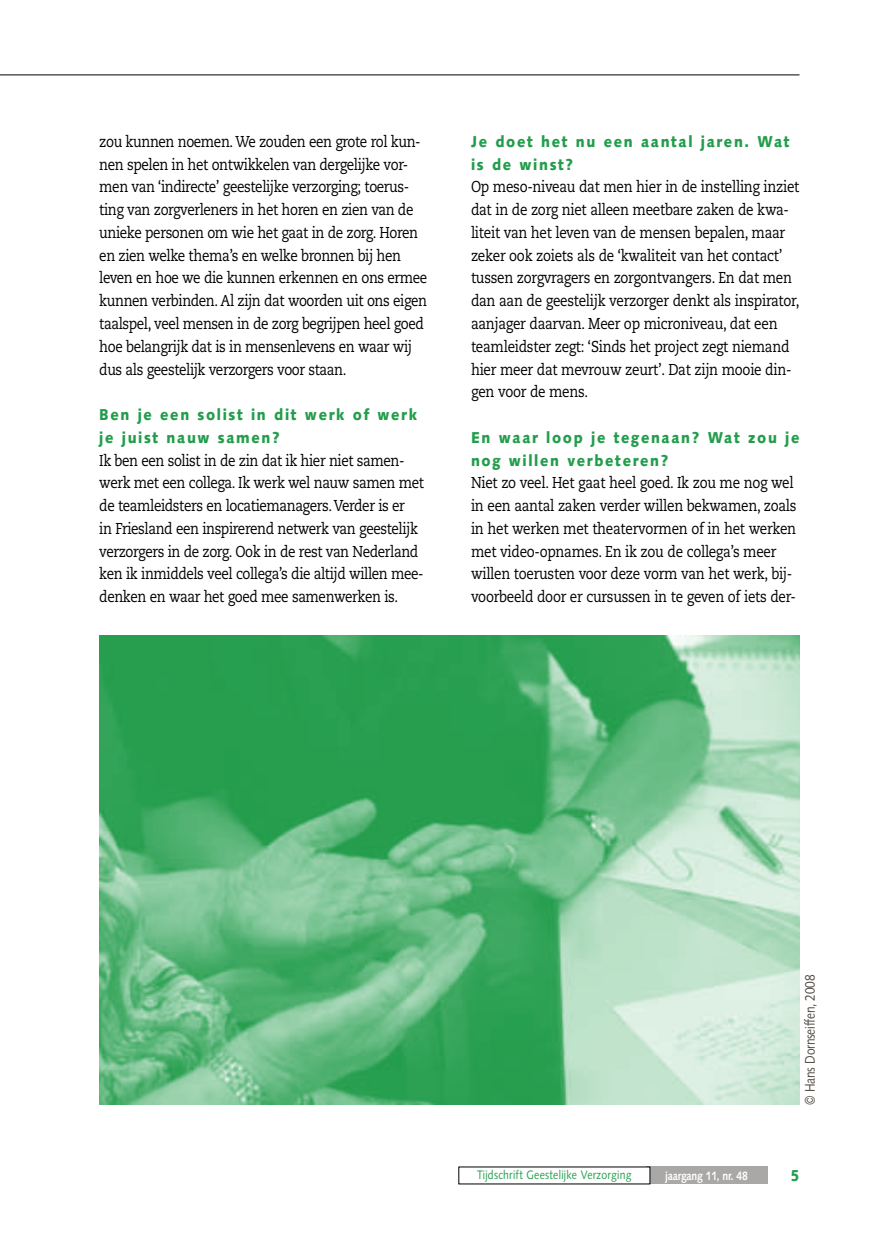
<style>
.page{position:relative;width:874px;height:1241px;background:#fff}
.page>*{position:absolute;margin:0;border:0;box-sizing:border-box;transform-origin:0 0}
.t1{font:15.75px/22.8px "Caecilia";letter-spacing:-.03em;color:#000;scale:.85 1}
.t2{font:900 15.75px/22.8px "Syntax";letter-spacing:.115em;color:#239d4c;scale:.9 1}
.t3{font:900 15.75px "Syntax";letter-spacing:.115em;color:#239d4c;scale:.85 1}
.t4{font:14px "Syntax";letter-spacing:-.02em;color:#504a44;scale:.85 1}
.t5{font:12.25px "Syntax";letter-spacing:.025em;color:#239d4c;scale:.85 1}
.t6{font:700 12.25px "Syntax";letter-spacing:-.02em;color:#fff;scale:.85 1}
</style>
<div class="page">
<div style="left:645px;top:1166px;width:122px;height:18px;background:#a9a8a7"></div>
<div style="left:458px;top:1166px;width:191px;height:17px;background:#fff"></div>
<hr style="left:0;top:74px;width:799px;height:1px;background:#000">
<img style="left:99px;top:635px;width:700px;height:469px">
<p class="t1" style="left:99px;top:130px;width:387px">zou kunnen noemen. We zouden een grote rol kun&shy;nen spelen in het ontwikkelen van dergelijke vor&shy;men van ‘indirecte’ geestelijke verzorging; toerus&shy;ting van zorgverleners in het horen en zien van de unieke personen om wie het gaat in de zorg. Horen en zien welke thema’s en welke bronnen bij hen leven en hoe we die kunnen erkennen en ons ermee kunnen verbinden. Al zijn dat woorden uit ons eigen taalspel, veel mensen in de zorg begrijpen heel goed hoe belangrijk dat is in mensenlevens en waar wij dus als geestelijk verzorgers voor staan.</p>
<p class="t2" style="left:99px;top:403px;width:354px">Ben je een solist in dit werk of werk je juist nauw samen?</p>
<p class="t1" style="left:99px;top:449px;width:383px">Ik ben een solist in de zin dat ik hier niet samen&shy;werk met een collega. Ik werk wel nauw samen met de teamleidsters en locatiemanagers. Verder is er<br>in Friesland een inspirerend netwerk van geestelijk verzorgers in de zorg. Ook in de rest van Nederland ken ik inmiddels veel collega’s die altijd willen mee&shy;denken en waar het goed mee samenwerken is.</p>
<p class="t2" style="left:471px;top:130px;width:355px">Je doet het nu een aantal jaren. Wat is de winst?</p>
<p class="t1" style="left:471px;top:176px;width:388px">Op meso-niveau dat men hier in de instelling inziet dat in de zorg niet alleen meetbare zaken de kwa&shy;liteit van het leven van de mensen bepalen, maar zeker ook zoiets als de ‘kwaliteit van het contact’ tussen zorgvragers en zorgontvangers. En dat men dan aan de geestelijk verzorger denkt als inspirator, aanjager daarvan. Meer op microniveau, dat een teamleidster zegt: ‘Sinds het project zegt niemand hier meer dat mevrouw zeurt’. Dat zijn mooie din&shy;gen voor de mens.</p>
<p class="t2" style="left:471px;top:426px;width:366px">En waar loop je tegenaan? Wat zou je nog willen verbeteren?</p>
<p class="t1" style="left:471px;top:471px;width:384px">Niet zo veel. Het gaat heel goed. Ik zou me nog wel in een aantal zaken verder willen bekwamen, zoals in het werken met theatervormen of in het werken met video-opnames. En ik zou de collega’s meer willen toerusten voor deze vorm van het werk, bij&shy;voorbeeld door er cursussen in te geven of iets der-</p>
<p class="t4" style="left:801px;top:1104px;width:154px;rotate:-90deg">© Hans Dornseiffen, 2008</p>
<p class="t5" style="left:477px;top:1166px;width:183px">Tijdschrift Geestelijke Verzorging</p>
<p class="t6" style="left:664px;top:1168px;width:99px">jaargang 11, nr. 48</p>
<p class="t3" style="left:790px;top:1165px;width:12px">5</p>
</div>
